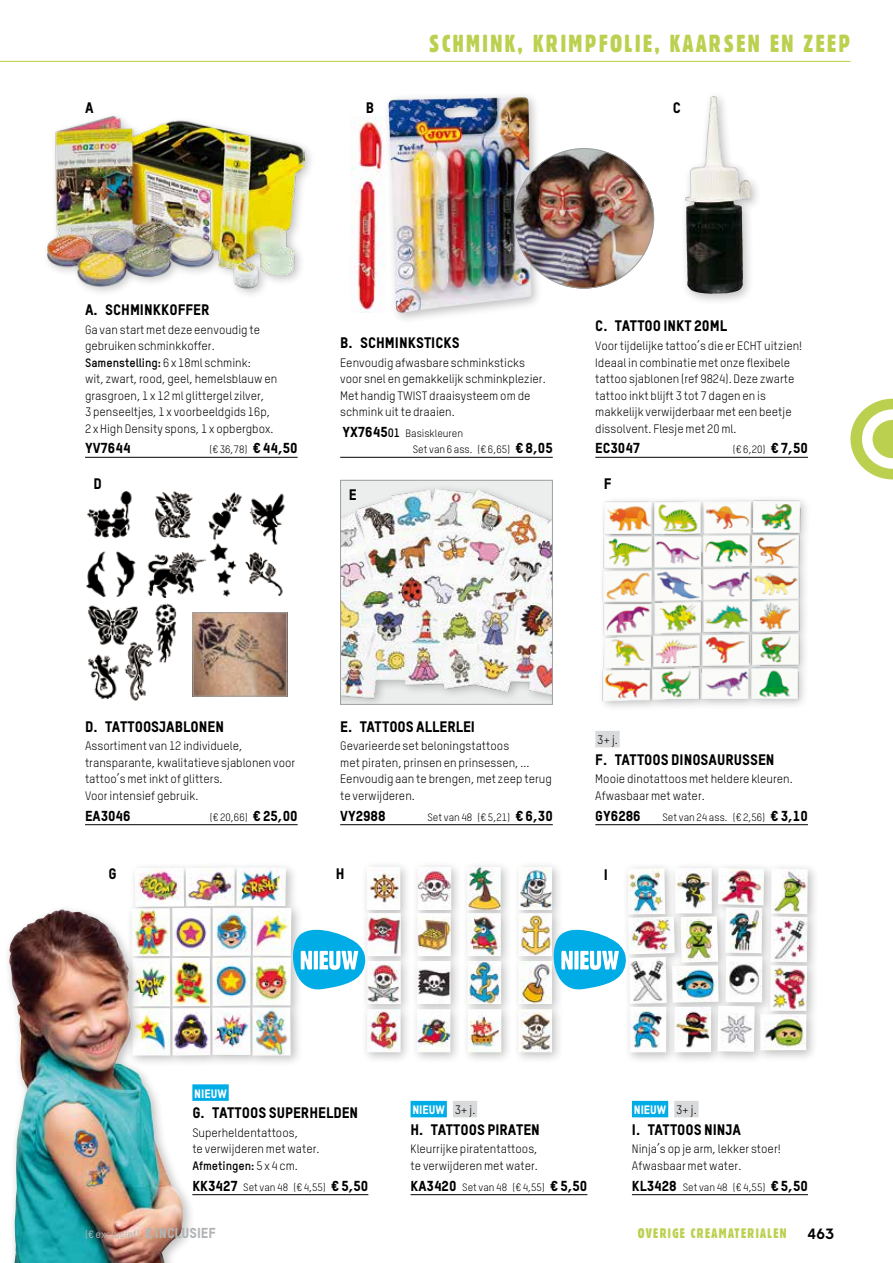
<style>
.page{position:relative;width:893px;height:1263px;background:#fff}
.page>*{position:absolute;margin:0;border:0;box-sizing:border-box;transform-origin:0 0}
.t1{font:24px "Gothic 821 Condensed BT";letter-spacing:.1em;color:#bcd050}
.t2{font:15px "TSTAR Headline";color:#000}
.t3{font:15px "Chalet Tokyo";color:#000}
.t4{font:14.25px "TSTAR Headline";color:#000}
.t5{font:13.5px "Gothic 821 Condensed BT";letter-spacing:.1em;color:#bcd050}
.t6{font:12px/16.5px "TSTAR";color:#000}
.t7{font:12px "TSTAR Headline";color:#fff}
.t8{font:10.5px/16.5px "TSTAR";color:#000}
.t9{font:500 10.5px "TSTAR";color:#b1b3b4}
.s1{font-weight:700}
.s2{font-family:"TSTAR Headline";font-size:14.25px}
.s3{font-weight:700;font-size:12px}
.s4{font-family:"TSTAR";color:#000}
.s5{font-family:"TSTAR Headline";font-weight:400;font-size:14.25px}
</style>
<div class="page">
<div style="left:125px;top:861px;width:179px;height:206px;background:#000;opacity:.25"></div>
<img style="left:131px;top:867px;width:160px;height:188px">
<div style="left:3px;top:904px;width:192px;height:359px;background:#000;opacity:.25"></div>
<img style="left:9px;top:909px;width:175px;height:354px">
<svg style="left:850px;top:399px;width:43px;height:80px"></svg>
<hr style="left:0;top:61px;width:850px;height:1px;background:#bcd050">
<div style="left:632px;top:1101px;width:36px;height:16px;background:#00ace5"></div>
<div style="left:674px;top:1101px;width:25px;height:16px;background:#d9dadb"></div>
<hr style="left:632px;top:1194px;width:176px;height:1px;background:#000">
<img style="left:47px;top:116px;width:258px;height:172px">
<img style="left:350px;top:116px;width:33px;height:197px">
<div style="left:383px;top:91px;width:160px;height:233px;background:#000;opacity:.25"></div>
<img style="left:388px;top:97px;width:129px;height:141px">
<div style="left:679px;top:91px;width:84px;height:215px;background:#000;opacity:.25"></div>
<img style="left:685px;top:96px;width:28px;height:195px">
<img style="left:86px;top:491px;width:199px;height:106px">
<img style="left:86px;top:596px;width:92px;height:105px">
<img style="left:195px;top:614px;width:90px;height:80px">
<div style="left:193px;top:612px;width:94px;height:84px;border:1px solid #9c9e9f"></div>
<div style="left:340px;top:483px;width:213px;height:222px;background:#eceded"></div>
<img style="left:342px;top:488px;width:209px;height:215px">
<div style="left:340px;top:480px;width:213px;height:225px;border:1px solid #9c9e9f"></div>
<img style="left:602px;top:499px;width:205px;height:208px">
<div style="left:361px;top:861px;width:203px;height:203px;background:#000;opacity:.25"></div>
<img style="left:367px;top:867px;width:185px;height:185px">
<div style="left:621px;top:862px;width:199px;height:202px;background:#000;opacity:.25"></div>
<img style="left:627px;top:868px;width:181px;height:184px">
<hr style="left:85px;top:457px;width:213px;height:1px;background:#000">
<hr style="left:340px;top:457px;width:213px;height:1px;background:#000">
<hr style="left:595px;top:457px;width:213px;height:1px;background:#000">
<hr style="left:85px;top:824px;width:213px;height:1px;background:#000">
<hr style="left:340px;top:824px;width:213px;height:1px;background:#000">
<div style="left:595px;top:731px;width:25px;height:16px;background:#d9dadb"></div>
<hr style="left:595px;top:824px;width:213px;height:1px;background:#000">
<div style="left:192px;top:1084px;width:37px;height:17px;background:#00ace5"></div>
<hr style="left:192px;top:1194px;width:176px;height:1px;background:#000">
<div style="left:411px;top:1101px;width:36px;height:16px;background:#00ace5"></div>
<div style="left:453px;top:1101px;width:24px;height:16px;background:#d9dadb"></div>
<hr style="left:411px;top:1194px;width:176px;height:1px;background:#000">
<img style="left:514px;top:148px;width:140px;height:140px;border-radius:70px">
<svg style="left:293px;top:930px;width:72px;height:59px"></svg>
<svg style="left:554px;top:930px;width:72px;height:59px"></svg>
<h1 class="t1" style="left:429px;top:29px;width:423px">SCHMINK, KRIMPFOLIE, KAARSEN EN ZEEP</h1>
<p class="t2" style="left:85px;top:98px;width:10px">A</p>
<p class="t2" style="left:366px;top:98px;width:10px">B</p>
<p class="t2" style="left:673px;top:98px;width:10px">C</p>
<p class="t2" style="left:85px;top:300px;width:126px">A. SCHMINKKOFFER</p>
<p class="t6" style="left:85px;top:321px;width:194px">Ga van start met deze eenvoudig te gebruiken schminkkoffer.<br><span class="s1">Samenstelling:</span> 6 x 18ml schmink:<br>wit, zwart, rood, geel, hemelsblauw en grasgroen, 1 x 12 ml glittergel zilver,<br>3 penseeltjes, 1 x voorbeeldgids 16p, 2 x High Density spons, 1 x opbergbox.</p>
<p class="t4" style="left:85px;top:439px;width:47px">YV7644</p>
<p class="t8" style="left:209px;top:441px;width:90px">(€ 36,78) <span class="s2">€ 44,50</span></p>
<p class="t2" style="left:94px;top:474px;width:10px">D</p>
<p class="t2" style="left:340px;top:333px;width:121px">B. SCHMINKSTICKS</p>
<p class="t6" style="left:340px;top:354px;width:207px">Eenvoudig afwasbare schminksticks voor snel en gemakkelijk schminkplezier.<br>Met handig TWIST draaisysteem om de schmink uit te draaien.</p>
<p class="t8" style="left:413px;top:425px;width:141px;text-indent:-70px"><span class="s2">YX7645</span><span class="s3">01</span> Basiskleuren<br>Set van 6 ass. (€ 6,65) <span class="s2">€ 8,05</span></p>
<p class="t2" style="left:349px;top:485px;width:9px">E</p>
<p class="t2" style="left:595px;top:317px;width:133px">C. TATTOO INKT 20ML</p>
<p class="t6" style="left:595px;top:337px;width:208px">Voor tijdelijke tattoo’s die er ECHT uitzien!<br>Ideaal in combinatie met onze flexibele tattoo sjablonen (ref 9824). Deze zwarte tattoo inkt blijft 3 tot 7 dagen en is makkelijk verwijderbaar met een beetje dissolvent. Flesje met 20 ml.</p>
<p class="t4" style="left:595px;top:439px;width:46px">EC3047</p>
<p class="t8" style="left:733px;top:441px;width:76px">(€ 6,20) <span class="s2">€ 7,50</span></p>
<p class="t2" style="left:604px;top:474px;width:9px">F</p>
<p class="t2" style="left:85px;top:717px;width:141px">D. TATTOOSJABLONEN</p>
<p class="t6" style="left:85px;top:738px;width:212px">Assortiment van 12 individuele, transparante, kwalitatieve sjablonen voor tattoo’s met inkt of glitters.<br>Voor intensief gebruik.</p>
<p class="t4" style="left:85px;top:807px;width:47px">EA3046</p>
<p class="t8" style="left:210px;top:809px;width:89px">(€ 20,66) <span class="s2">€ 25,00</span></p>
<p class="t2" style="left:340px;top:717px;width:136px">E. TATTOOS ALLERLEI</p>
<p class="t6" style="left:340px;top:738px;width:213px">Gevarieerde set beloningstattoos<br>met piraten, prinsen en prinsessen, ...<br>Eenvoudig aan te brengen, met zeep terug te verwijderen.</p>
<p class="t4" style="left:340px;top:807px;width:47px">VY2988</p>
<p class="t8" style="left:427px;top:809px;width:127px">Set van 48 (€ 5,21) <span class="s2">€ 6,30</span></p>
<p class="t6" style="left:597px;top:731px;width:22px">3+ j.</p>
<p class="t2" style="left:595px;top:750px;width:181px">F. TATTOOS DINOSAURUSSEN</p>
<p class="t6" style="left:595px;top:771px;width:199px">Mooie dinotattoos met heldere kleuren.<br>Afwasbaar met water.</p>
<p class="t4" style="left:595px;top:807px;width:47px">GY6286</p>
<p class="t8" style="left:662px;top:809px;width:147px">Set van 24 ass. (€ 2,56) <span class="s2">€ 3,10</span></p>
<p class="t2" style="left:109px;top:864px;width:10px">G</p>
<p class="t2" style="left:336px;top:864px;width:10px">H</p>
<p class="t2" style="left:604px;top:866px;width:6px">I</p>
<p class="t7" style="left:194px;top:1086px;width:34px">NIEUW</p>
<p class="t2" style="left:192px;top:1104px;width:167px">G. TATTOOS SUPERHELDEN</p>
<p class="t6" style="left:192px;top:1124px;width:129px">Superheldentattoos,<br>te verwijderen met water.<br><span class="s1">Afmetingen:</span> 5 x 4 cm.</p>
<p class="t8" style="left:192px;top:1178px;width:178px"><span class="s2">KK3427</span> Set van 48 (€ 4,55) <span class="s2">€ 5,50</span></p>
<p class="t7" style="left:412px;top:1102px;width:64px">NIEUW <span class="s4">3+ j.</span></p>
<p class="t2" style="left:411px;top:1120px;width:131px">H. TATTOOS PIRATEN</p>
<p class="t6" style="left:411px;top:1141px;width:129px">Kleurrijke piratentattoos, te verwijderen met water.</p>
<p class="t8" style="left:411px;top:1178px;width:178px"><span class="s2">KA3420</span> Set van 48 (€ 4,55) <span class="s2">€ 5,50</span></p>
<p class="t7" style="left:634px;top:1102px;width:64px">NIEUW <span class="s4">3+ j.</span></p>
<p class="t2" style="left:632px;top:1120px;width:111px">I. TATTOOS NINJA</p>
<p class="t6" style="left:632px;top:1141px;width:150px">Ninja’s op je arm, lekker stoer!<br>Afwasbaar met water.</p>
<p class="t8" style="left:632px;top:1178px;width:178px"><span class="s2">KL3428</span> Set van 48 (€ 4,55) <span class="s2">€ 5,50</span></p>
<p class="t9" style="left:85px;top:1228px;width:132px">(€ exclusief) <span class="s5">€ INCLUSIEF</span></p>
<p class="t5" style="left:638px;top:1225px;width:150px">OVERIGE CREAMATERIALEN</p>
<p class="t3" style="left:808px;top:1224px;width:27px">463</p>
</div>
